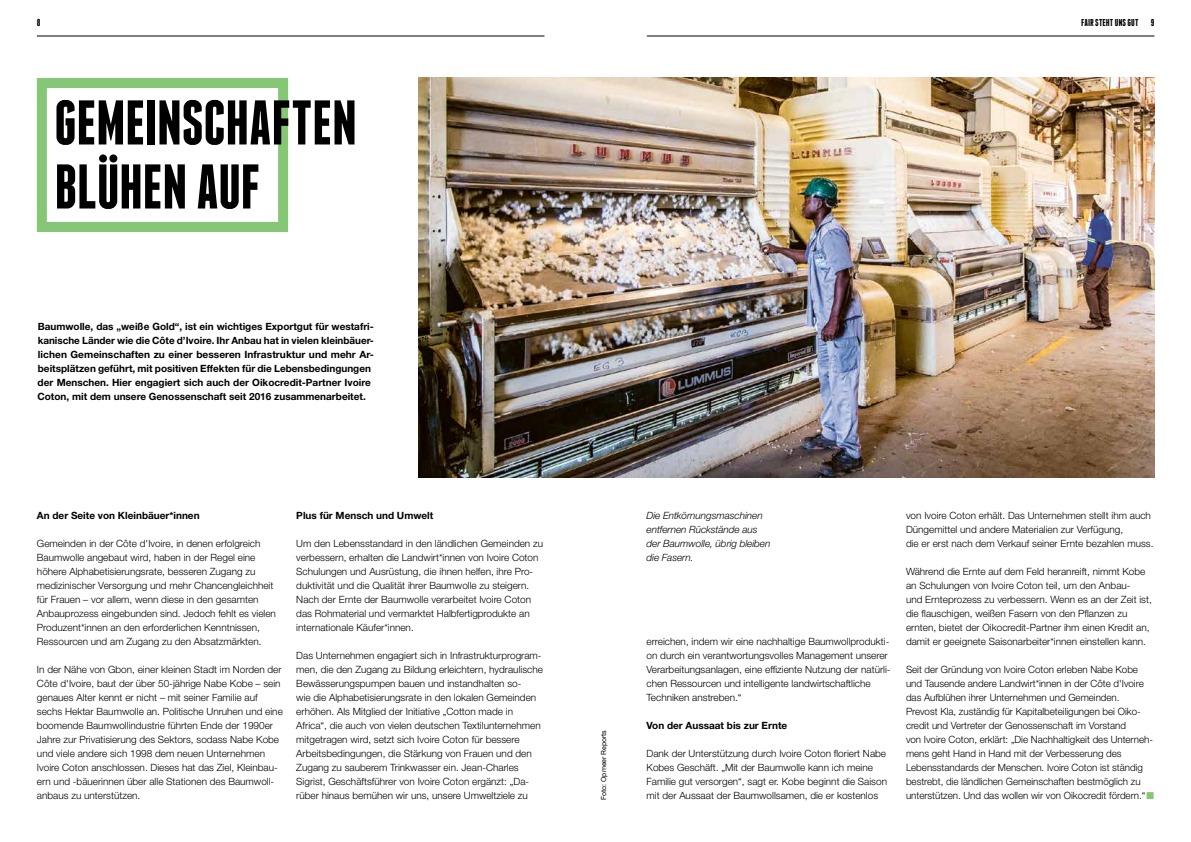
<style>
.page{position:relative;width:1191px;height:842px;background:#fff}
.page>*{position:absolute;margin:0;border:0;box-sizing:border-box;transform-origin:0 0}
.t1{font:700 63px/64px "Franchise";letter-spacing:-.02em;color:#000}
.t2{font:300 10px/14px "Helvetica Neue LT Pro";color:#000}
.t3{font:700 10px/14px "Helvetica Neue LT Pro";color:#000}
.t4{font:italic 300 10px/14px "Helvetica Neue LT Pro";letter-spacing:-.005em;color:#000}
.t5{font:700 10px "Franchise";letter-spacing:.01em;color:#000}
.t6{font:7px "Helvetica Neue LT Pro";letter-spacing:-.005em;color:#000}
.s1{color:#85c774}
</style>
<div class="page">
<hr style="left:647px;top:36px;width:507px;height:1px;background:#000">
<hr style="left:37px;top:36px;width:507px;height:1px;background:#000">
<img style="left:419px;top:78px;width:735px;height:399px">
<svg style="left:36px;top:78px;width:253px;height:154px"></svg>
<p class="t5" style="left:37px;top:17px;width:5px">8</p>
<p class="t5" style="left:1081px;top:17px;width:59px">FAIR STEHT UNS GUT</p>
<p class="t5" style="left:1151px;top:17px;width:5px">9</p>
<h1 class="t1" style="left:54px;top:93px;width:305px">GEMEINSCHAFTEN<br>BLÜHEN AUF</h1>
<p class="t3" style="left:37px;top:319px;width:338px">Baumwolle, das „weiße Gold“, ist ein wichtiges Exportgut für westafri&shy;kanische Länder wie die Côte d’Ivoire. Ihr Anbau hat in vielen kleinbäuer&shy;lichen Gemeinschaften zu einer besseren Infrastruktur und mehr Ar&shy;beitsplätzen geführt, mit positiven Effekten für die Lebensbedingungen der Menschen. Hier engagiert sich auch der Oikocredit-Partner Ivoire Coton, mit dem unsere Genossenschaft seit 2016 zusammenarbeitet.</p>
<p class="t3" style="left:37px;top:508px;width:164px">An der Seite von Kleinbäuer*innen</p>
<p class="t2" style="left:37px;top:536px;width:240px">Gemeinden in der Côte d'Ivoire, in denen erfolgreich Baumwolle angebaut wird, haben in der Regel eine höhere Alphabetisierungsrate, besseren Zugang zu medizinischer Versorgung und mehr Chancengleichheit für Frauen – vor allem, wenn diese in den gesamten Anbauprozess eingebunden sind. Jedoch fehlt es vielen Produzent*innen an den erforderlichen Kenntnissen, Ressourcen und am Zugang zu den Absatzmärkten.</p>
<p class="t2" style="left:37px;top:662px;width:247px">In der Nähe von Gbon, einer kleinen Stadt im Norden der Côte d'Ivoire, baut der über 50-jährige Nabe Kobe – sein genaues Alter kennt er nicht – mit seiner Familie auf sechs Hektar Baumwolle an. Politische Unruhen und eine boomende Baumwollindustrie führten Ende der 1990er Jahre zur Privatisierung des Sektors, sodass Nabe Kobe und viele andere sich 1998 dem neuen Unternehmen Ivoire Coton anschlossen. Dieses hat das Ziel, Kleinbau&shy;ern und -bäuerinnen über alle Stationen des Baumwoll&shy;anbaus zu unterstützen.</p>
<p class="t3" style="left:296px;top:508px;width:139px">Plus für Mensch und Umwelt</p>
<p class="t2" style="left:296px;top:536px;width:248px">Um den Lebensstandard in den ländlichen Gemeinden zu verbessern, erhalten die Landwirt*innen von Ivoire Coton Schulungen und Ausrüstung, die ihnen helfen, ihre Pro&shy;duktivität und die Qualität ihrer Baumwolle zu steigern.<br>Nach der Ernte der Baumwolle verarbeitet Ivoire Coton das Rohmaterial und vermarktet Halbfertigprodukte an internationale Käufer*innen.</p>
<p class="t2" style="left:296px;top:648px;width:248px">Das Unternehmen engagiert sich in Infrastrukturprogram&shy;men, die den Zugang zu Bildung erleichtern, hydraulische Bewässerungspumpen bauen und instandhalten so-<br>wie die Alphabetisierungsrate in den lokalen Gemeinden erhöhen. Als Mitglied der Initiative „Cotton made in Africa“, die auch von vielen deutschen Textilunternehmen mitgetragen wird, setzt sich Ivoire Coton für bessere Arbeitsbedingungen, die Stärkung von Frauen und den Zugang zu sauberem Trinkwasser ein. Jean-Charles Sigrist, Geschäftsführer von Ivoire Coton ergänzt: „Da&shy;rüber hinaus bemühen wir uns, unsere Umweltziele zu</p>
<p class="t6" style="left:599px;top:800px;width:71px;rotate:-90deg">Foto: Opmeer Reports</p>
<p class="t4" style="left:646px;top:508px;width:125px">Die Entkörnungsmaschinen entfernen Rückstände aus der Baumwolle, übrig bleiben die Fasern.</p>
<p class="t2" style="left:646px;top:634px;width:245px">erreichen, indem wir eine nachhaltige Baumwollprodukti&shy;on durch ein verantwortungsvolles Management unserer Verarbeitungsanlagen, eine effiziente Nutzung der natürli&shy;chen Ressourcen und intelligente landwirtschaftliche Techniken anstreben.“</p>
<p class="t3" style="left:646px;top:718px;width:142px">Von der Aussaat bis zur Ernte</p>
<p class="t2" style="left:646px;top:746px;width:242px">Dank der Unterstützung durch Ivoire Coton floriert Nabe Kobes Geschäft. „Mit der Baumwolle kann ich meine Familie gut versorgen“, sagt er. Kobe beginnt die Saison mit der Aussaat der Baumwollsamen, die er kostenlos</p>
<p class="t2" style="left:906px;top:508px;width:249px">von Ivoire Coton erhält. Das Unternehmen stellt ihm auch<br>Düngemittel und andere Materialien zur Verfügung,<br>die er erst nach dem Verkauf seiner Ernte bezahlen muss.</p>
<p class="t2" style="left:906px;top:564px;width:247px">Während die Ernte auf dem Feld heranreift, nimmt Kobe an Schulungen von Ivoire Coton teil, um den Anbau-<br>und Ernteprozess zu verbessern. Wenn es an der Zeit ist, die flauschigen, weißen Fasern von den Pflanzen zu ernten, bietet der Oikocredit-Partner ihm einen Kredit an, damit er geeignete Saisonarbeiter*innen einstellen kann.</p>
<p class="t2" style="left:906px;top:662px;width:250px">Seit der Gründung von Ivoire Coton erleben Nabe Kobe und Tausende andere Landwirt*innen in der Côte d'Ivoire das Aufblühen ihrer Unternehmen und Gemeinden.<br>Prevost Kla, zuständig für Kapitalbeteiligungen bei Oiko&shy;credit und Vertreter der Genossenschaft im Vorstand<br>von Ivoire Coton, erklärt: „Die Nachhaltigkeit des Unterneh&shy;mens geht Hand in Hand mit der Verbesserung des Lebensstandards der Menschen. Ivoire Coton ist ständig bestrebt, die ländlichen Gemeinschaften bestmöglich zu unterstützen. Und das wollen wir von Oikocredit fördern.“<span class="s1">■</span></p>
</div>
